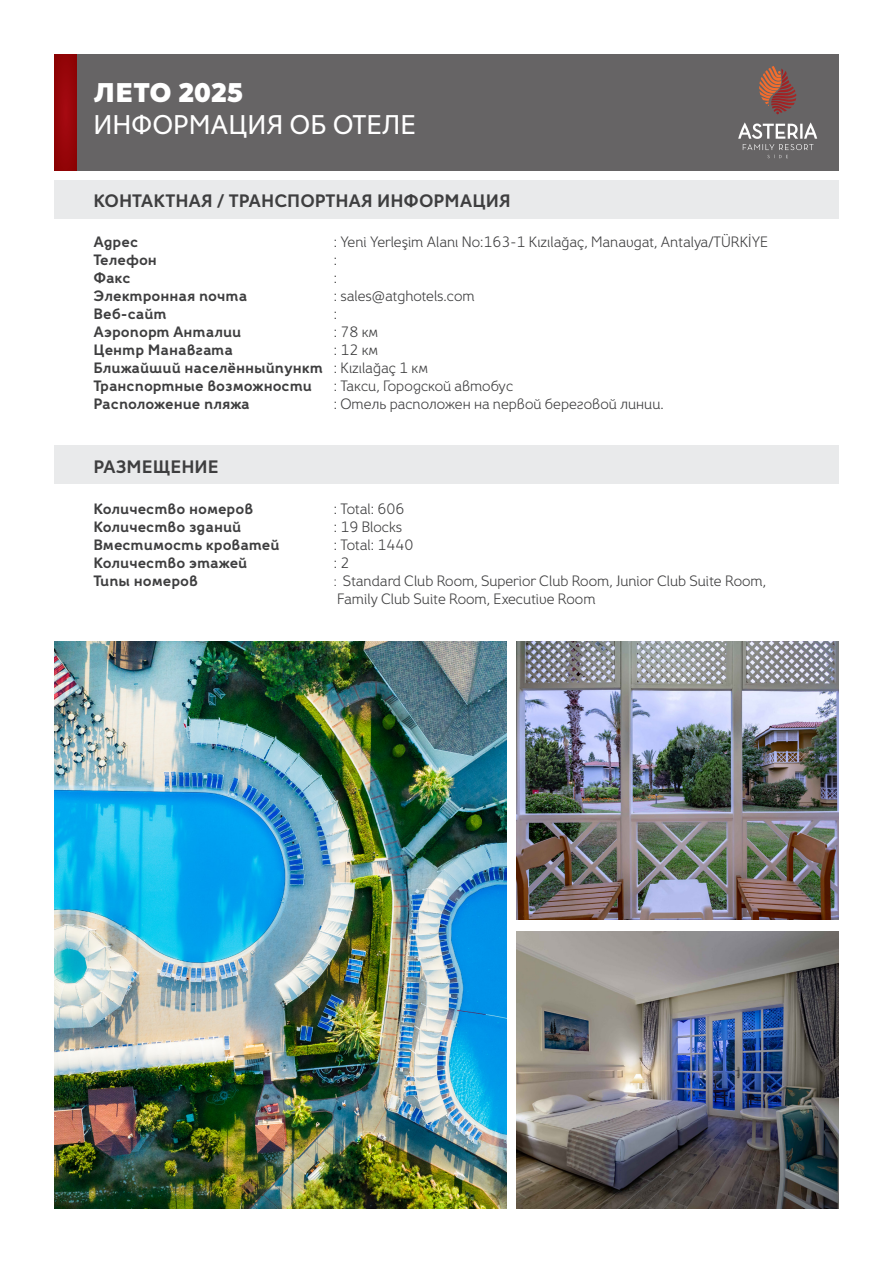
<style>
.page{position:relative;width:893px;height:1263px;background:#fff}
.page>*{position:absolute;margin:0;border:0;box-sizing:border-box;transform-origin:0 0}
.t1{font:27px "Fox Grotesque Pro";color:#fff}
.t2{font:800 27px "Fox Grotesque Pro";color:#fff}
.t3{font:700 18px "Fox Grotesque Pro";color:#3e3e3f}
.t4{font:15px/18px "Fox Grotesque Pro Lt";color:#3e3e3f}
.t5{font:700 15px/18px "Fox Grotesque Pro";color:#3e3e3f}
.s1{font-size:13.5px}
</style>
<div class="page">
<div style="left:54px;top:181px;width:785px;height:38px;background:#e9eaeb"></div>
<div style="left:54px;top:445px;width:785px;height:39px;background:#e9eaeb"></div>
<div style="left:77px;top:54px;width:762px;height:116px;background:#666465"></div>
<div style="left:54px;top:54px;width:23px;height:116px;background:#960509"></div>
<img style="left:54px;top:641px;width:452px;height:568px">
<img style="left:517px;top:931px;width:322px;height:278px">
<img style="left:517px;top:641px;width:322px;height:279px">
<svg style="left:759px;top:66px;width:37px;height:42px"></svg>
<svg style="left:738px;top:122px;width:79px;height:36px"></svg>
<p class="t2" style="left:94px;top:75px;width:151px">ЛЕТО 2025</p>
<p class="t1" style="left:94px;top:108px;width:324px">ИНФОРМАЦИЯ ОБ ОТЕЛЕ</p>
<p class="t3" style="left:94px;top:190px;width:419px">КОНТАКТНАЯ / ТРАНСПОРТНАЯ ИНФОРМАЦИЯ</p>
<p class="t5" style="left:94px;top:234px;width:46px">Адрес</p>
<p class="t5" style="left:94px;top:252px;width:65px">Телефон</p>
<p class="t5" style="left:94px;top:270px;width:39px">Факс</p>
<p class="t5" style="left:94px;top:288px;width:155px">Электронная почта</p>
<p class="t5" style="left:94px;top:306px;width:75px">Веб-сайт</p>
<p class="t5" style="left:94px;top:324px;width:149px">Аэропорт Анталии</p>
<p class="t5" style="left:94px;top:342px;width:141px">Центр Манавгата</p>
<p class="t5" style="left:94px;top:360px;width:231px">Ближайший населённыйпункт<br>Транспортные возможности</p>
<p class="t5" style="left:94px;top:396px;width:158px">Расположение пляжа</p>
<p class="t4" style="left:334px;top:233px;width:436px">: Yeni Yerleşim Alanı No:163-1 Kızılağaç, Manavgat, Antalya/TÜRKİYE</p>
<p class="t4" style="left:334px;top:251px;width:5px">:</p>
<p class="t4" style="left:334px;top:269px;width:5px">:</p>
<p class="t4" style="left:334px;top:287px;width:181px">: sales@atghotels.com<br>:<br>: 78 км<br>: 12 км<br>: Kızılağaç 1 км<br>: Такси, Городской автобус</p>
<p class="t4" style="left:334px;top:395px;width:332px">: Отель расположен на первой береговой линии.</p>
<p class="t3" style="left:94px;top:455px;width:127px">РАЗМЕЩЕНИЕ</p>
<p class="t5" style="left:94px;top:500px;width:161px">Количество номеров</p>
<p class="t5" style="left:94px;top:518px;width:149px">Количество зданий</p>
<p class="t5" style="left:94px;top:536px;width:188px">Вместимость кроватей</p>
<p class="t5" style="left:94px;top:554px;width:155px">Количество этажей</p>
<p class="t5" style="left:94px;top:572px;width:106px">Типы номеров</p>
<p class="t4" style="left:334px;top:500px;width:72px">: Total: 606</p>
<p class="t4" style="left:334px;top:518px;width:70px">: 19 Blocks</p>
<p class="t4" style="left:334px;top:536px;width:81px">: Total: 1440</p>
<p class="t4" style="left:334px;top:554px;width:17px">: 2</p>
<p class="t4" style="left:334px;top:572px;width:434px"><span class="s1">:</span> Standard Club Room, Superior Club Room, Junior Club Suite Room,</p>
<p class="t4" style="left:337px;top:590px;width:260px">Family Club Suite Room, Executive Room</p>
</div>
